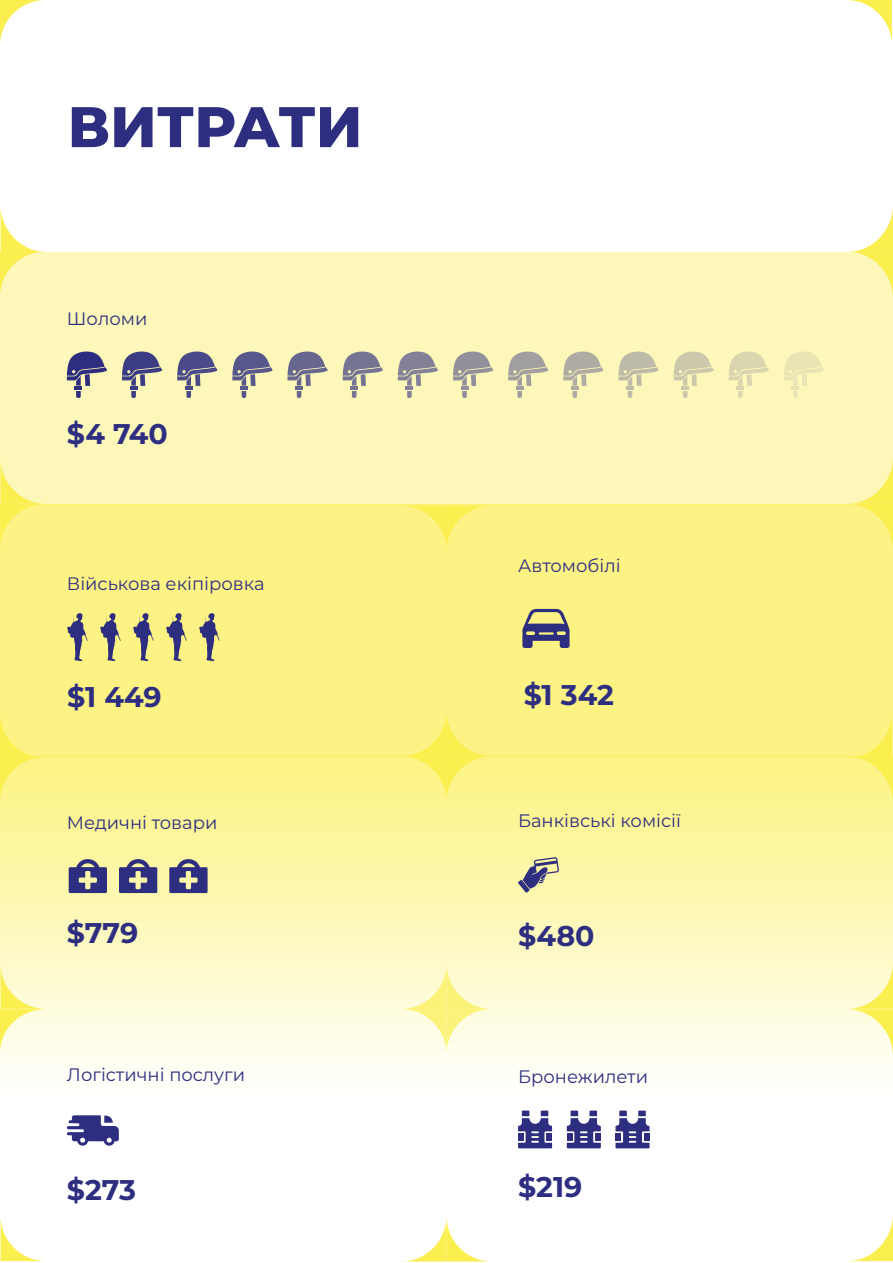
<style>
.page{position:relative;width:893px;height:1263px;background:#fff}
.page>*{position:absolute;margin:0;border:0;box-sizing:border-box;transform-origin:0 0}
.t1{font:800 57px "Montserrat";color:#2d2e80}
.t2{font:700 28.5px "Montserrat";color:#2d2e80}
.t3{font:18px "Montserrat";color:#2d2e80}
</style>
<div class="page">
<svg style="left:1px;top:757px;width:892px;height:392px"></svg>
<svg style="left:849px;top:0;width:43px;height:43px"></svg>
<svg style="left:1px;top:1222px;width:42px;height:39px"></svg>
<svg style="left:851px;top:1216px;width:42px;height:45px"></svg>
<svg style="left:518px;top:1110px;width:34px;height:38px"></svg>
<svg style="left:567px;top:1110px;width:34px;height:38px"></svg>
<svg style="left:615px;top:1110px;width:34px;height:38px"></svg>
<svg style="left:0;top:0;width:43px;height:43px"></svg>
<div style="left:1px;top:252px;width:892px;height:252px;background:#fdf8b9"></div>
<div style="left:1px;top:504px;width:892px;height:253px;background:#fcf384"></div>
<svg style="left:849px;top:207px;width:44px;height:89px"></svg>
<svg style="left:0;top:207px;width:45px;height:90px"></svg>
<svg style="left:847px;top:459px;width:46px;height:88px"></svg>
<svg style="left:0;top:458px;width:46px;height:91px"></svg>
<svg style="left:0;top:963px;width:46px;height:90px;background:#fdf8be"></svg>
<svg style="left:847px;top:962px;width:46px;height:94px;background:#fdf8bd"></svg>
<svg style="left:846px;top:716px;width:47px;height:88px"></svg>
<svg style="left:0;top:712px;width:46px;height:90px"></svg>
<svg style="left:522px;top:609px;width:48px;height:39px"></svg>
<svg style="left:69px;top:859px;width:38px;height:34px"></svg>
<svg style="left:119px;top:859px;width:38px;height:34px"></svg>
<svg style="left:169px;top:859px;width:39px;height:34px"></svg>
<svg style="left:67px;top:1115px;width:52px;height:31px"></svg>
<svg style="left:518px;top:857px;width:41px;height:36px"></svg>
<svg style="left:401px;top:963px;width:91px;height:92px;background:#fdf9c7"></svg>
<svg style="left:408px;top:1217px;width:77px;height:44px"></svg>
<svg style="left:401px;top:713px;width:91px;height:89px"></svg>
<svg style="left:67px;top:351px;width:40px;height:47px"></svg>
<svg style="left:122px;top:351px;width:40px;height:47px"></svg>
<svg style="left:177px;top:351px;width:40px;height:47px"></svg>
<svg style="left:232px;top:351px;width:40px;height:47px"></svg>
<svg style="left:287px;top:351px;width:41px;height:47px"></svg>
<svg style="left:343px;top:351px;width:40px;height:47px"></svg>
<svg style="left:398px;top:351px;width:40px;height:47px"></svg>
<svg style="left:453px;top:351px;width:40px;height:47px"></svg>
<svg style="left:508px;top:351px;width:40px;height:47px"></svg>
<svg style="left:563px;top:351px;width:40px;height:47px"></svg>
<svg style="left:618px;top:351px;width:41px;height:47px"></svg>
<svg style="left:674px;top:351px;width:40px;height:47px"></svg>
<svg style="left:729px;top:351px;width:40px;height:47px"></svg>
<svg style="left:784px;top:352px;width:40px;height:46px"></svg>
<svg style="left:67px;top:613px;width:21px;height:48px"></svg>
<svg style="left:100px;top:613px;width:21px;height:48px"></svg>
<svg style="left:133px;top:613px;width:21px;height:48px"></svg>
<svg style="left:166px;top:613px;width:21px;height:48px"></svg>
<svg style="left:199px;top:613px;width:21px;height:48px"></svg>
<h1 class="t1" style="left:68px;top:85px;width:296px">ВИТРАТИ</h1>
<p class="t3" style="left:67px;top:306px;width:82px">Шоломи</p>
<h2 class="t2" style="left:67px;top:413px;width:102px">$4 740</h2>
<p class="t3" style="left:67px;top:571px;width:199px">Військова екіпіровка</p>
<h2 class="t2" style="left:67px;top:676px;width:96px">$1 449</h2>
<p class="t3" style="left:67px;top:811px;width:152px">Медичні товари</p>
<h2 class="t2" style="left:67px;top:913px;width:73px">$779</h2>
<p class="t3" style="left:67px;top:1062px;width:180px">Логістичні послуги</p>
<h2 class="t2" style="left:67px;top:1169px;width:71px">$273</h2>
<p class="t3" style="left:518px;top:553px;width:104px">Автомобілі</p>
<h2 class="t2" style="left:524px;top:674px;width:92px">$1 342</h2>
<p class="t3" style="left:518px;top:808px;width:164px">Банківські комісії</p>
<h2 class="t2" style="left:518px;top:915px;width:78px">$480</h2>
<p class="t3" style="left:518px;top:1064px;width:132px">Бронежилети</p>
<h2 class="t2" style="left:518px;top:1166px;width:66px">$219</h2>
</div>
